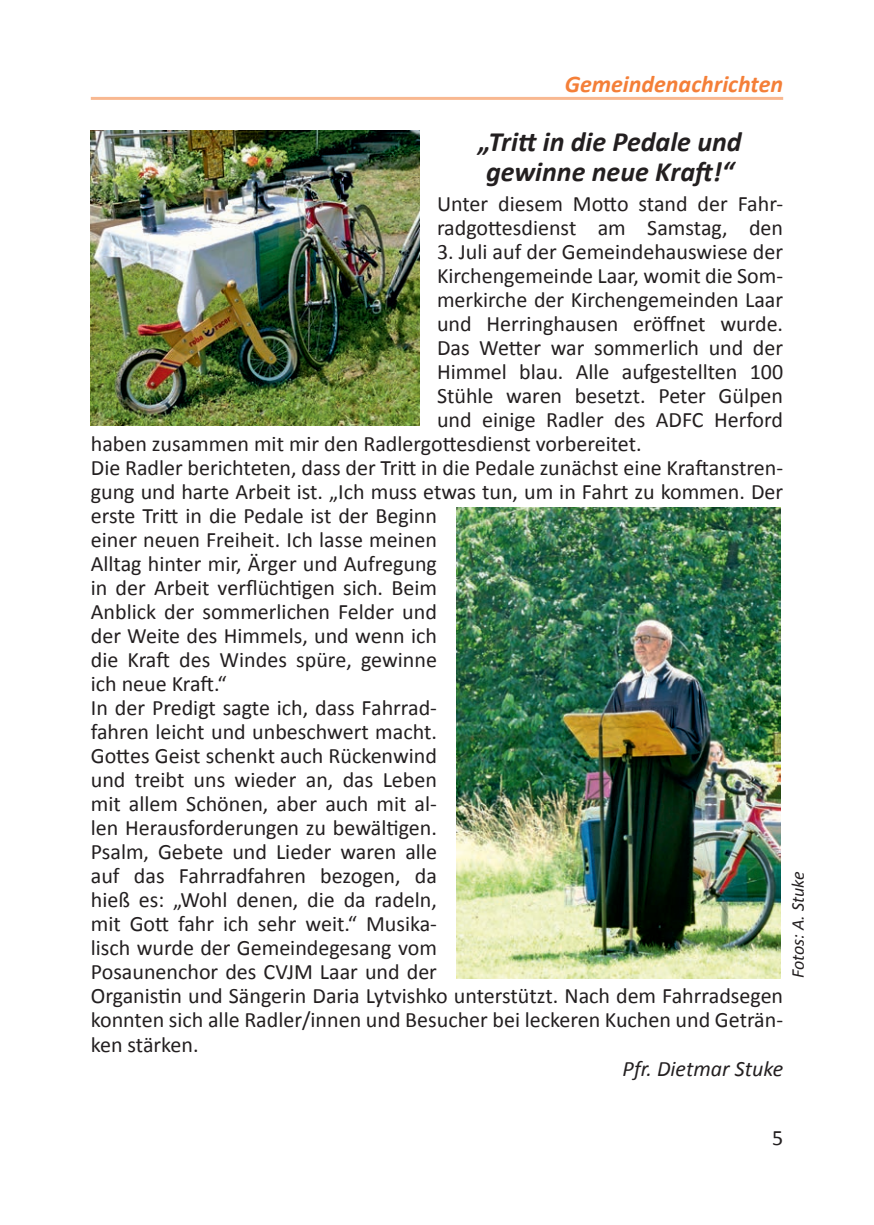
<style>
.page{position:relative;width:874px;height:1225px;background:#fff}
.page>*{position:absolute;margin:0;border:0;box-sizing:border-box;transform-origin:0 0}
.t1{font:italic 700 28px/30px "Calibri";color:#231f20}
.t2{font:italic 700 24px "Calibri";color:#f47f38}
.t3{font:22px/24px "Calibri";color:#231f20}
.t4{font:italic 22px "Calibri";color:#231f20}
.t5{font:italic 18px "Calibri";color:#231f20}
</style>
<div class="page">
<hr style="left:91px;top:97px;width:691px;height:3px;background:#f47f38">
<img style="left:91px;top:130px;width:329px;height:295px">
<img style="left:456px;top:507px;width:324px;height:471px">
<p class="t2" style="left:564px;top:68px;width:220px">Gemeindenachrichten</p>
<p class="t1" style="left:478px;top:127px;width:264px">„Tritt in die Pedale und gewinne neue Kraft!“</p>
<p class="t3" style="left:437px;top:192px;width:347px">Unter diesem Motto stand der Fahr&shy;radgottesdienst am Samstag, den</p>
<p class="t3" style="left:437px;top:240px;width:347px">3. Juli auf der Gemeindehauswiese der</p>
<p class="t3" style="left:437px;top:264px;width:347px">Kirchengemeinde Laar, womit die Som-</p>
<p class="t3" style="left:437px;top:288px;width:347px">merkirche der Kirchengemeinden Laar</p>
<p class="t3" style="left:437px;top:312px;width:347px">und Herringhausen eröffnet wurde.</p>
<p class="t3" style="left:437px;top:336px;width:347px">Das Wetter war sommerlich und der</p>
<p class="t3" style="left:437px;top:360px;width:347px">Himmel blau. Alle aufgestellten 100</p>
<p class="t3" style="left:437px;top:384px;width:347px">Stühle waren besetzt. Peter Gülpen</p>
<p class="t3" style="left:437px;top:408px;width:347px">und einige Radler des ADFC Herford</p>
<p class="t3" style="left:91px;top:432px;width:552px">haben zusammen mit mir den Radlergottesdienst vorbereitet.</p>
<p class="t3" style="left:91px;top:456px;width:693px">Die Radler berichteten, dass der Tritt in die Pedale zunächst eine Kraftanstren-</p>
<p class="t3" style="left:91px;top:480px;width:693px">gung und harte Arbeit ist. „Ich muss etwas tun, um in Fahrt zu kommen. Der</p>
<p class="t3" style="left:91px;top:504px;width:347px">erste Tritt in die Pedale ist der Beginn</p>
<p class="t3" style="left:91px;top:528px;width:347px">einer neuen Freiheit. Ich lasse meinen</p>
<p class="t3" style="left:91px;top:552px;width:347px">Alltag hinter mir, Ärger und Aufregung</p>
<p class="t3" style="left:91px;top:576px;width:347px">in der Arbeit verflüchtigen sich. Beim</p>
<p class="t3" style="left:91px;top:600px;width:347px">Anblick der sommerlichen Felder und</p>
<p class="t3" style="left:91px;top:624px;width:347px">der Weite des Himmels, und wenn ich</p>
<p class="t3" style="left:91px;top:648px;width:347px">die Kraft des Windes spüre, gewinne</p>
<p class="t3" style="left:91px;top:672px;width:137px">ich neue Kraft.“</p>
<p class="t3" style="left:91px;top:696px;width:347px">In der Predigt sagte ich, dass Fahrrad-</p>
<p class="t3" style="left:91px;top:720px;width:347px">fahren leicht und unbeschwert macht.</p>
<p class="t3" style="left:91px;top:744px;width:347px">Gottes Geist schenkt auch Rückenwind</p>
<p class="t3" style="left:91px;top:768px;width:347px">und treibt uns wieder an, das Leben</p>
<p class="t3" style="left:91px;top:792px;width:347px">mit allem Schönen, aber auch mit al-</p>
<p class="t3" style="left:91px;top:816px;width:347px">len Herausforderungen zu bewältigen.</p>
<p class="t3" style="left:91px;top:840px;width:347px">Psalm, Gebete und Lieder waren alle</p>
<p class="t3" style="left:91px;top:864px;width:347px">auf das Fahrradfahren bezogen, da</p>
<p class="t3" style="left:91px;top:888px;width:347px">hieß es: „Wohl denen, die da radeln,</p>
<p class="t3" style="left:91px;top:912px;width:347px">mit Gott fahr ich sehr weit.“ Musika-</p>
<p class="t3" style="left:91px;top:936px;width:347px">lisch wurde der Gemeindegesang vom</p>
<p class="t3" style="left:91px;top:960px;width:347px">Posaunenchor des CVJM Laar und der</p>
<p class="t3" style="left:91px;top:984px;width:693px">Organistin und Sängerin Daria Lytvishko unterstützt. Nach dem Fahrradsegen</p>
<p class="t3" style="left:91px;top:1008px;width:693px">konnten sich alle Radler/innen und Besucher bei leckeren Kuchen und Geträn-</p>
<p class="t3" style="left:91px;top:1032px;width:109px">ken stärken.</p>
<p class="t4" style="left:622px;top:1053px;width:162px">Pfr. Dietmar Stuke</p>
<p class="t5" style="left:785px;top:978px;width:108px;rotate:-90deg">Fotos: A. Stuke</p>
<p class="t3" style="left:771px;top:1125px;width:13px">5</p>
</div>
